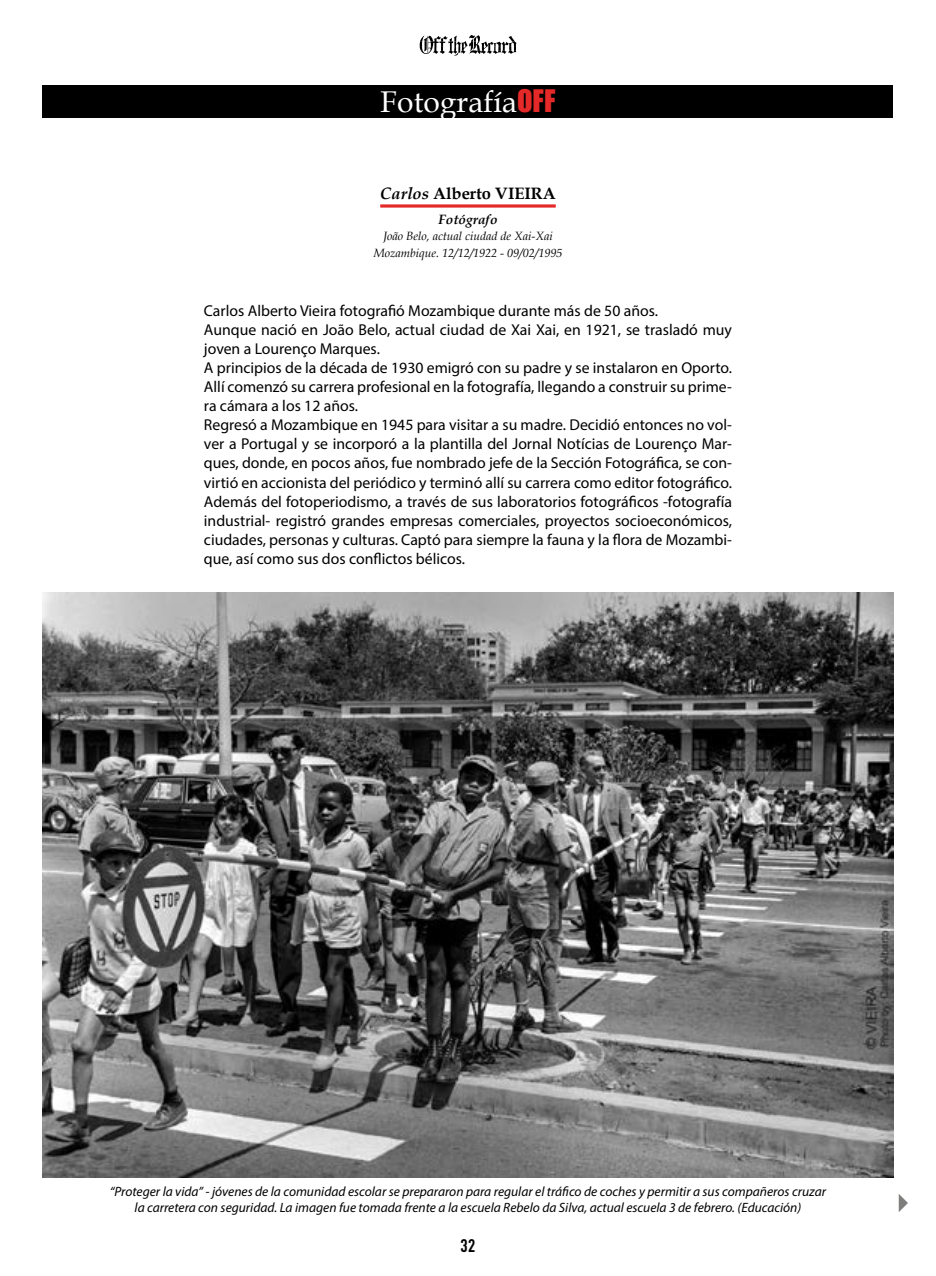
<style>
.page{position:relative;width:936px;height:1276px;background:#fff}
.page>*{position:absolute;margin:0;border:0;box-sizing:border-box;transform-origin:0 0}
.t1{font:30px "Book Antiqua";color:#fff}
.t2{font:700 18px "DIN Condensed";color:#000;scale:1.07 1}
.t3{font:700 16.5px "Book Antiqua";color:#000}
.t4{font:15.75px/19px "Myriad Pro";color:#000}
.t5{font:italic 13.5px/16.5px "Myriad Pro";color:#000;text-align:center}
.t6{font:italic 700 13.5px "Book Antiqua";color:#000}
.t7{font:italic 12px/16.5px "Book Antiqua";color:#000;text-align:center}
.s1{font-family:"Impact";font-size:28.5px;color:#e52928}
.s2{font-style:italic}
</style>
<div class="page">
<svg style="left:419px;top:35px;width:97px;height:21px"></svg>
<div style="left:43px;top:85px;width:850px;height:33px;background:#000"></div>
<svg style="left:898px;top:1194px;width:9px;height:18px"></svg>
<svg style="left:380px;top:204px;width:175px;height:4px"></svg>
<img style="left:43px;top:592px;width:850px;height:585px">
<h1 class="t1" style="left:380px;top:81px;width:176px">Fotografía<span class="s1">OFF</span></h1>
<p class="t3" style="left:380px;top:182px;width:177px"><span class="s2">Carlos</span> Alberto VIEIRA</p>
<p class="t6" style="left:438px;top:210px;width:61px">Fotógrafo</p>
<p class="t7" style="left:373px;top:228px;width:190px">João Belo, actual ciudad de Xai-Xai<br>Mozambique. 12/12/1922 - 09/02/1995</p>
<p class="t4" style="left:204px;top:301px;width:529px">Carlos Alberto Vieira fotografió Mozambique durante más de 50 años.<br>Aunque nació en João Belo, actual ciudad de Xai Xai, en 1921, se trasladó muy joven a Lourenço Marques.<br>A principios de la década de 1930 emigró con su padre y se instalaron en Oporto.<br>Allí comenzó su carrera profesional en la fotografía, llegando a construir su prime&shy;ra cámara a los 12 años.<br>Regresó a Mozambique en 1945 para visitar a su madre. Decidió entonces no vol&shy;ver a Portugal y se incorporó a la plantilla del Jornal Notícias de Lourenço Mar&shy;ques, donde, en pocos años, fue nombrado jefe de la Sección Fotográfica, se con&shy;virtió en accionista del periódico y terminó allí su carrera como editor fotográfico.<br>Además del fotoperiodismo, a través de sus laboratorios fotográficos -fotografía industrial- registró grandes empresas comerciales, proyectos socioeconómicos, ciudades, personas y culturas. Captó para siempre la fauna y la flora de Mozambi&shy;que, así como sus dos conflictos bélicos.</p>
<p class="t5" style="left:110px;top:1182px;width:717px">“Proteger la vida” - jóvenes de la comunidad escolar se prepararon para regular el tráfico de coches y permitir a sus compañeros cruzar la carretera con seguridad. La imagen fue tomada frente a la escuela Rebelo da Silva, actual escuela 3 de febrero. (Educación)</p>
<p class="t2" style="left:460px;top:1233px;width:15px">32</p>
</div>
